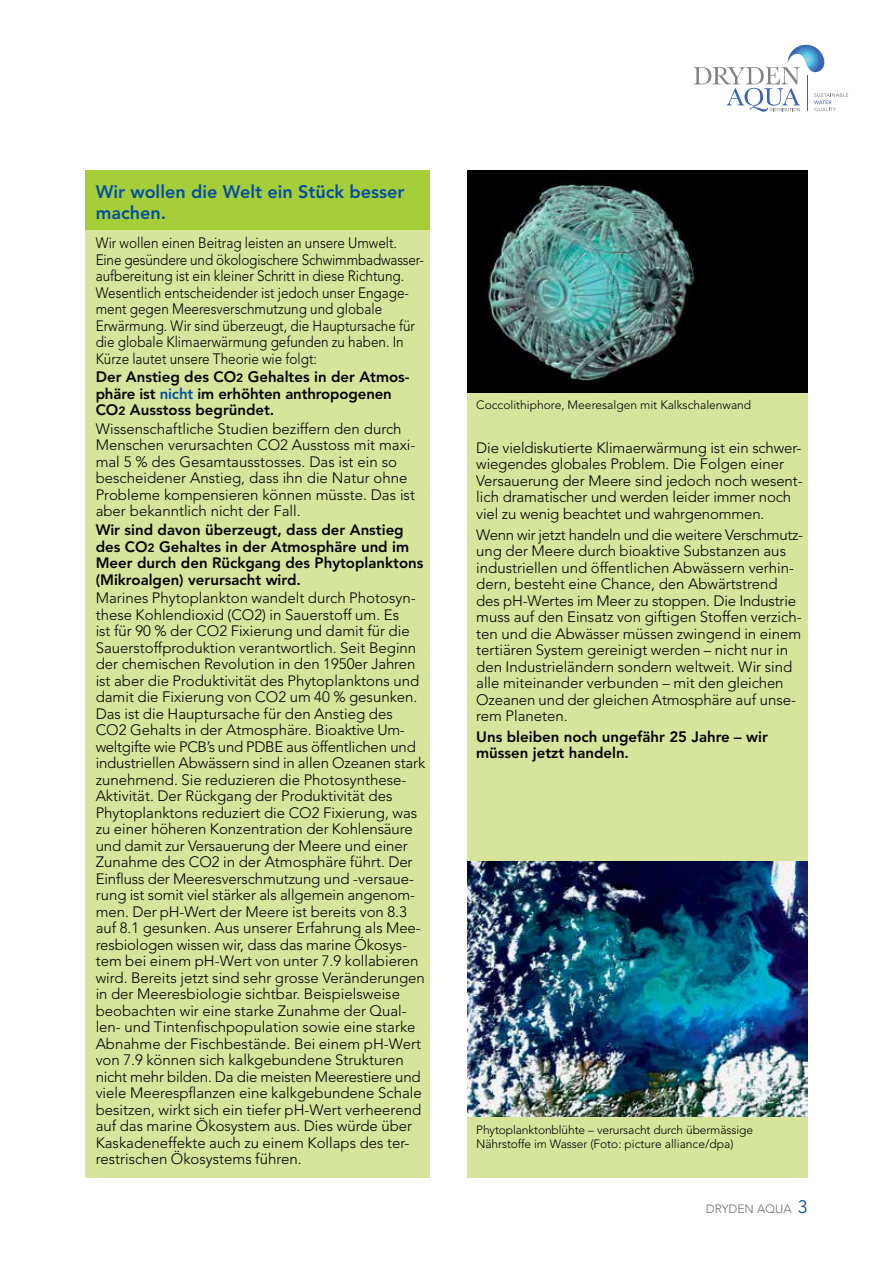
<style>
.page{position:relative;width:893px;height:1263px;background:#fff}
.page>*{position:absolute;margin:0;border:0;box-sizing:border-box;transform-origin:0 0}
.t1{font:800 18px/21px "Avenir LT Std";color:#034ea2}
.t2{font:300 15px/16.5px "Avenir";color:#000}
.t3{font:300 15px/16.5px "Avenir";color:#000;scale:.9 1}
.t4{font:800 15px/16.5px "Avenir LT Std";color:#000}
.t5{font:300 12px/14.4px "Avenir";letter-spacing:-.01em;color:#000}
.t6{font:300 12px "Avenir";color:#6d6e71}
.s1{font-size:12px}
.s2{color:#034ea2}
.s3{font-weight:400;font-size:18px;color:#034ea2}
</style>
<div class="page">
<svg style="left:693px;top:45px;width:155px;height:67px"></svg>
<div style="left:85px;top:170px;width:344px;height:1008px;background:#d6e59b"></div>
<div style="left:85px;top:170px;width:344px;height:60px;background:#a6ce39"></div>
<div style="left:468px;top:170px;width:340px;height:1008px;background:#d6e59b"></div>
<img style="left:468px;top:862px;width:340px;height:255px">
<img style="left:468px;top:170px;width:340px;height:223px">
<p class="t1" style="left:96px;top:181px;width:310px">Wir wollen die Welt ein Stück besser machen.</p>
<p class="t3" style="left:96px;top:235px;width:366px">Wir wollen einen Beitrag leisten an unsere Umwelt.<br>Eine gesündere und ökologischere Schwimmbadwasser&shy;aufbereitung ist ein kleiner Schritt in diese Richtung.<br>Wesentlich entscheidender ist jedoch unser Engage&shy;ment gegen Meeresverschmutzung und globale Erwärmung. Wir sind überzeugt, die Hauptursache für die globale Klimaerwärmung gefunden zu haben. In Kürze lautet unsere Theorie wie folgt:</p>
<p class="t4" style="left:96px;top:369px;width:316px">Der Anstieg des CO<span class="s1">2</span> Gehaltes in der Atmos&shy;phäre ist <span class="s2">nicht</span> im erhöhten anthropogenen<br>CO<span class="s1">2</span> Ausstoss begründet.</p>
<p class="t2" style="left:96px;top:420px;width:321px">Wissenschaftliche Studien beziffern den durch Menschen verursachten CO2 Ausstoss mit maxi&shy;mal 5 % des Gesamtausstosses. Das ist ein so bescheidener Anstieg, dass ihn die Natur ohne Probleme kompensieren können müsste. Das ist aber bekanntlich nicht der Fall.</p>
<p class="t4" style="left:96px;top:522px;width:329px">Wir sind davon überzeugt, dass der Anstieg des CO<span class="s1">2</span> Gehaltes in der Atmosphäre und im Meer durch den Rückgang des Phytoplanktons (Mikroalgen) verursacht wird.</p>
<p class="t2" style="left:96px;top:590px;width:331px">Marines Phytoplankton wandelt durch Photosyn&shy;these Kohlendioxid (CO2) in Sauerstoff um. Es<br>ist für 90 % der CO2 Fixierung und damit für die Sauerstoffproduktion verantwortlich. Seit Beginn der chemischen Revolution in den 1950er Jahren ist aber die Produktivität des Phytoplanktons und damit die Fixierung von CO2 um 40 % gesunken.<br>Das ist die Hauptursache für den Anstieg des CO2 Gehalts in der Atmosphäre. Bioaktive Um&shy;weltgifte wie PCB’s und PDBE aus öffentlichen und industriellen Abwässern sind in allen Ozeanen stark zunehmend. Sie reduzieren die Photosynthese-Aktivität. Der Rückgang der Produktivität des Phytoplanktons reduziert die CO2 Fixierung, was zu einer höheren Konzentration der Kohlensäure und damit zur Versauerung der Meere und einer Zunahme des CO2 in der Atmosphäre führt. Der Einfluss der Meeresverschmutzung und -versaue&shy;rung ist somit viel stärker als allgemein angenom&shy;men. Der pH-Wert der Meere ist bereits von 8.3 auf 8.1 gesunken. Aus unserer Erfahrung als Mee&shy;resbiologen wissen wir, dass das marine Ökosys&shy;tem bei einem pH-Wert von unter 7.9 kollabieren wird. Bereits jetzt sind sehr grosse Veränderungen in der Meeresbiologie sichtbar. Beispielsweise beobachten wir eine starke Zunahme der Qual&shy;len- und Tintenfischpopulation sowie eine starke Abnahme der Fischbestände. Bei einem pH-Wert von 7.9 können sich kalkgebundene Strukturen nicht mehr bilden. Da die meisten Meerestiere und viele Meerespflanzen eine kalkgebundene Schale besitzen, wirkt sich ein tiefer pH-Wert verheerend auf das marine Ökosystem aus. Dies würde über Kaskadeneffekte auch zu einem Kollaps des ter&shy;restrischen Ökosystems führen.</p>
<p class="t5" style="left:476px;top:397px;width:276px">Coccolithiphore, Meeresalgen mit Kalkschalenwand</p>
<p class="t2" style="left:476px;top:439px;width:328px">Die vieldiskutierte Klimaerwärmung ist ein schwer&shy;wiegendes globales Problem. Die Folgen einer Versauerung der Meere sind jedoch noch wesent&shy;lich dramatischer und werden leider immer noch viel zu wenig beachtet und wahrgenommen.</p>
<p class="t2" style="left:476px;top:526px;width:328px">Wenn wir jetzt handeln und die weitere Verschmutz&shy;ung der Meere durch bioaktive Substanzen aus industriellen und öffentlichen Abwässern verhin&shy;dern, besteht eine Chance, den Abwärtstrend des pH-Wertes im Meer zu stoppen. Die Industrie muss auf den Einsatz von giftigen Stoffen verzich&shy;ten und die Abwässer müssen zwingend in einem tertiären System gereinigt werden – nicht nur in den Industrieländern sondern weltweit. Wir sind alle miteinander verbunden – mit den gleichen Ozeanen und der gleichen Atmosphäre auf unse&shy;rem Planeten.</p>
<p class="t4" style="left:476px;top:728px;width:293px">Uns bleiben noch ungefähr 25 Jahre – wir müssen jetzt handeln.</p>
<p class="t5" style="left:476px;top:1122px;width:278px">Phytoplanktonblühte – verursacht durch übermässige<br>Nährstoffe im Wasser (Foto: picture alliance/dpa)</p>
<p class="t6" style="left:706px;top:1202px;width:104px">DRYDEN AQUA <span class="s3">3</span></p>
</div>
